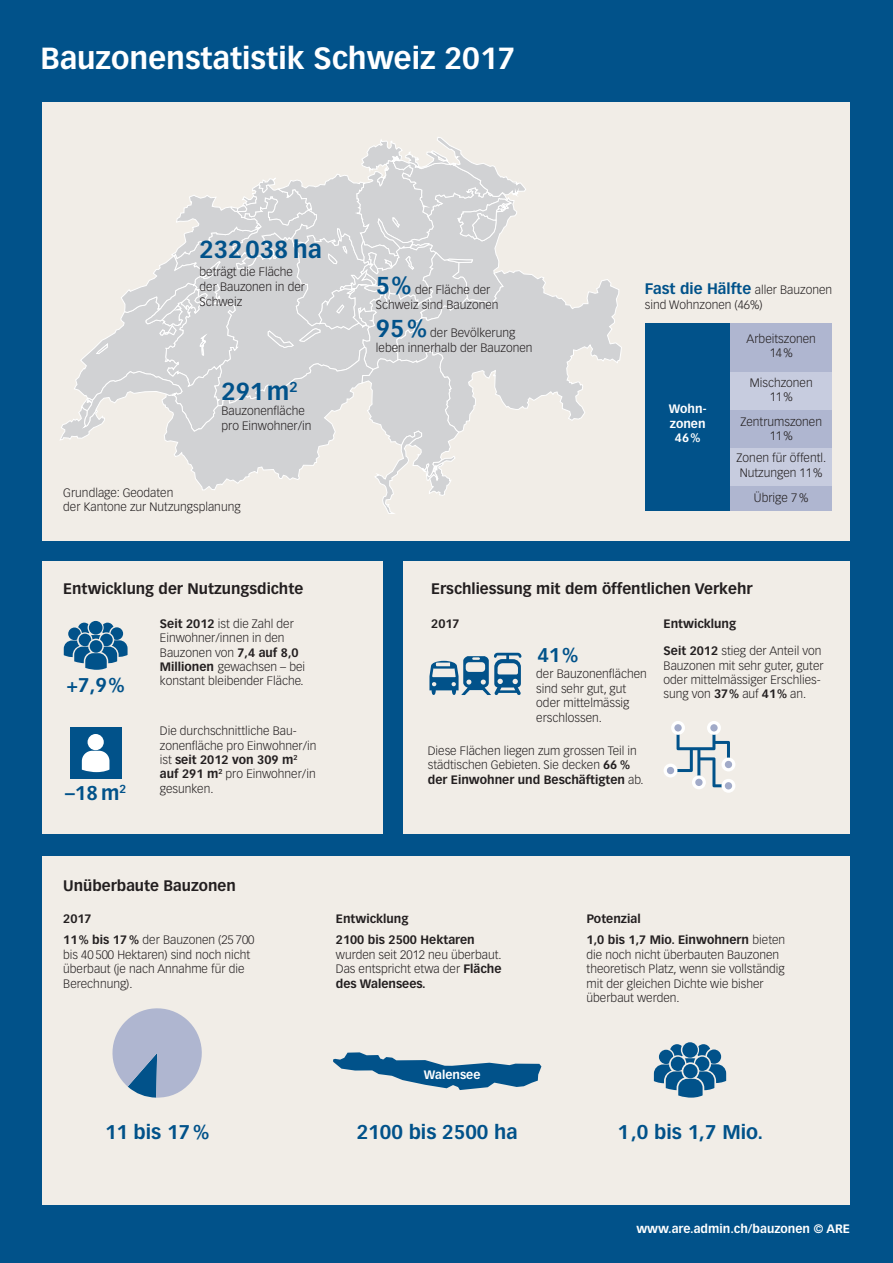
<style>
.page{position:relative;width:893px;height:1263px;background:#01528a}
.page>*{position:absolute;margin:0;border:0;box-sizing:border-box;transform-origin:0 0}
.t1{font:700 30px "Vectora LT Std";color:#fff}
.t2{font:700 24px "Vectora LT Std";color:#01528a}
.t3{font:700 19.5px "Vectora LT Std";color:#01528a}
.t4{font:700 15px "Vectora LT Std";color:#231f20}
.t5{font:700 15px "Vectora LT Std";color:#01528a}
.t6{font:300 12px/14.4px "Vectora LT Std";color:#231f20}
.t7{font:700 12px "Vectora LT Std";color:#231f20}
.t8{font:700 12px/14.4px "Vectora LT Std";color:#fff;text-align:center}
.s1{font-weight:700;font-size:24px;color:#01528a}
.s2{font-weight:300;font-size:12px;color:#231f20}
.s3{font-weight:700}
</style>
<div class="page">
<div style="left:42px;top:102px;width:808px;height:438px;background:#f1ede7"></div>
<div style="left:42px;top:562px;width:340px;height:272px;background:#f1ede7"></div>
<div style="left:403px;top:562px;width:447px;height:272px;background:#f1ede7"></div>
<div style="left:42px;top:856px;width:808px;height:348px;background:#f1ede7"></div>
<svg style="left:60px;top:137px;width:562px;height:377px"></svg>
<svg style="left:676px;top:735px;width:54px;height:52px"></svg>
<div style="left:671px;top:721px;width:14px;height:14px;background:#fff;border-radius:50%"></div>
<div style="left:674px;top:724px;width:8px;height:7px;background:#a1aac8;border-radius:50%"></div>
<div style="left:707px;top:721px;width:14px;height:14px;background:#fff;border-radius:50%"></div>
<div style="left:710px;top:724px;width:8px;height:7px;background:#a1aac8;border-radius:50%"></div>
<div style="left:721px;top:779px;width:14px;height:14px;background:#fff;border-radius:50%"></div>
<div style="left:725px;top:782px;width:7px;height:7px;background:#a1aac8;border-radius:50%"></div>
<div style="left:721px;top:757px;width:14px;height:14px;background:#fff;border-radius:50%"></div>
<div style="left:725px;top:761px;width:7px;height:7px;background:#a1aac8;border-radius:50%"></div>
<div style="left:692px;top:775px;width:14px;height:14px;background:#fff;border-radius:50%"></div>
<div style="left:695px;top:779px;width:8px;height:7px;background:#a1aac8;border-radius:50%"></div>
<div style="left:664px;top:763px;width:13px;height:14px;background:#fff;border-radius:50%"></div>
<div style="left:667px;top:767px;width:7px;height:7px;background:#a1aac8;border-radius:50%"></div>
<svg style="left:429px;top:653px;width:92px;height:42px"></svg>
<svg style="left:682px;top:1042px;width:16px;height:16px"></svg>
<svg style="left:654px;top:1044px;width:72px;height:53px"></svg>
<svg style="left:333px;top:1052px;width:208px;height:38px"></svg>
<div style="left:70px;top:727px;width:51px;height:51px;background:#01528a"></div>
<div style="left:88px;top:734px;width:16px;height:16px;background:#fff;border-radius:50%"></div>
<svg style="left:82px;top:751px;width:27px;height:21px"></svg>
<div style="left:89px;top:621px;width:14px;height:14px;background:#01528a;border-radius:50%"></div>
<svg style="left:64px;top:623px;width:64px;height:47px"></svg>
<div style="left:645px;top:324px;width:85px;height:187px;background:#01528a"></div>
<div style="left:730px;top:324px;width:102px;height:48px;background:#afb6d0"></div>
<div style="left:730px;top:372px;width:102px;height:38px;background:#c7ccdf"></div>
<div style="left:730px;top:410px;width:102px;height:38px;background:#afb6d0"></div>
<div style="left:730px;top:448px;width:102px;height:38px;background:#c7ccdf"></div>
<div style="left:730px;top:486px;width:102px;height:25px;background:#afb6d0"></div>
<svg style="left:112px;top:1008px;width:90px;height:90px"></svg>
<h1 class="t1" style="left:41px;top:40px;width:476px">Bauzonenstatistik Schweiz 2017</h1>
<h2 class="t2" style="left:200px;top:235px;width:124px">232038 ha</h2>
<p class="t6" style="left:200px;top:264px;width:107px;line-height:15px">beträgt die Fläche der Bauzonen in der<br>Schweiz</p>
<h2 class="t2" style="left:221px;top:377px;width:78px">291m<sup>2</sup></h2>
<p class="t6" style="left:221px;top:403px;width:92px;line-height:15px">Bauzonenfläche pro Einwohner/in</p>
<p class="t6" style="left:63px;top:486px;width:179px">Grundlage: Geodaten<br>der Kantone zur Nutzungsplanung</p>
<p class="t6" style="left:376px;top:282px;width:124px;line-height:15px"><span class="s1">5 %</span> der Fläche der<br>Schweiz sind Bauzonen</p>
<p class="t6" style="left:376px;top:326px;width:158px;line-height:15px"><span class="s1">95%</span> der Bevölkerung leben innerhalb der Bauzonen</p>
<p class="t5" style="left:645px;top:280px;width:189px">Fast die Hälfte <span class="s2">aller Bauzonen</span></p>
<p class="t6" style="left:645px;top:298px;width:119px">sind Wohnzonen (46%)</p>
<p class="t6" style="left:747px;top:332px;width:71px;text-align:center">Arbeitszonen<br>14%</p>
<p class="t8" style="left:669px;top:402px;width:39px">Wohn&shy;zonen<br>46%</p>
<p class="t6" style="left:750px;top:376px;width:64px;text-align:center">Mischzonen<br>11%</p>
<p class="t6" style="left:740px;top:415px;width:83px;text-align:center">Zentrumszonen<br>11%</p>
<p class="t6" style="left:737px;top:451px;width:91px">Zonen für öffentl.<br>Nutzungen 11%</p>
<p class="t6" style="left:754px;top:491px;width:56px">Übrige 7 %</p>
<p class="t4" style="left:63px;top:580px;width:242px">Entwicklung der Nutzungsdichte</p>
<h3 class="t3" style="left:66px;top:673px;width:60px">+7,9%</h3>
<h3 class="t3" style="left:65px;top:781px;width:63px">–18 m<sup>2</sup></h3>
<p class="t6" style="left:160px;top:616px;width:147px"><span class="s3">Seit 2012</span> ist die Zahl der<br>Einwohner/innen in den<br>Bauzonen von <span class="s3">7,4 auf 8,0<br>Millionen</span> gewachsen – bei konstant bleibender Fläche.</p>
<p class="t6" style="left:160px;top:724px;width:158px">Die durchschnittliche Bau&shy;zonenfläche pro Einwohner/in ist <span class="s3">seit 2012 von 309 m</span><sup>2 </sup><span class="s3">auf 291 m</span><sup>2</sup> pro Einwohner/in gesunken.</p>
<p class="t4" style="left:431px;top:580px;width:323px">Erschliessung mit dem öffentlichen Verkehr</p>
<p class="t7" style="left:431px;top:617px;width:30px">2017</p>
<h3 class="t3" style="left:537px;top:643px;width:42px">41%</h3>
<p class="t6" style="left:536px;top:667px;width:112px">der Bauzonenflächen sind sehr gut, gut oder mittelmässig erschlossen.</p>
<p class="t6" style="left:428px;top:743px;width:217px">Diese Flächen liegen zum grossen Teil in städtischen Gebieten. Sie decken <span class="s3">66 % der Einwohner und Beschäftigten</span> ab.</p>
<p class="t7" style="left:664px;top:617px;width:74px">Entwicklung</p>
<p class="t6" style="left:664px;top:644px;width:162px"><span class="s3">Seit 2012</span> stieg der Anteil von<br>Bauzonen mit sehr guter, guter oder mittelmässiger Erschlies&shy;sung von <span class="s3">37%</span> auf <span class="s3">41%</span> an.</p>
<p class="t4" style="left:63px;top:877px;width:174px">Unüberbaute Bauzonen</p>
<p class="t7" style="left:63px;top:911px;width:30px">2017</p>
<p class="t7" style="left:336px;top:911px;width:74px">Entwicklung</p>
<p class="t7" style="left:587px;top:911px;width:56px">Potenzial</p>
<p class="t6" style="left:63px;top:933px;width:193px"><span class="s3">11% bis 17 %</span> der Bauzonen (25 700 bis 40 500 Hektaren) sind noch nicht überbaut (je nach Annahme für die<br>Berechnung).</p>
<h3 class="t3" style="left:105px;top:1120px;width:106px">11 bis 17 %</h3>
<p class="t7" style="left:336px;top:933px;width:140px">2100 bis 2500 Hektaren</p>
<p class="t6" style="left:336px;top:947px;width:167px;text-align:justify">wurden seit 2012 neu überbaut.<br>Das entspricht etwa der <span class="s3">Fläche des Walensees.</span></p>
<p class="t8" style="left:424px;top:1067px;width:58px">Walensee</p>
<h3 class="t3" style="left:357px;top:1120px;width:162px">2100 bis 2500 ha</h3>
<p class="t6" style="left:587px;top:933px;width:200px"><span class="s3">1,0 bis 1,7 Mio. Einwohnern</span> bieten die noch nicht überbauten Bauzonen theoretisch Platz, wenn sie vollständig mit der gleichen Dichte wie bisher überbaut werden.</p>
<h3 class="t3" style="left:618px;top:1120px;width:147px">1,0 bis 1,7 Mio.</h3>
<p class="t8" style="left:636px;top:1221px;width:215px">www.are.admin.ch/bauzonen © ARE</p>
</div>
